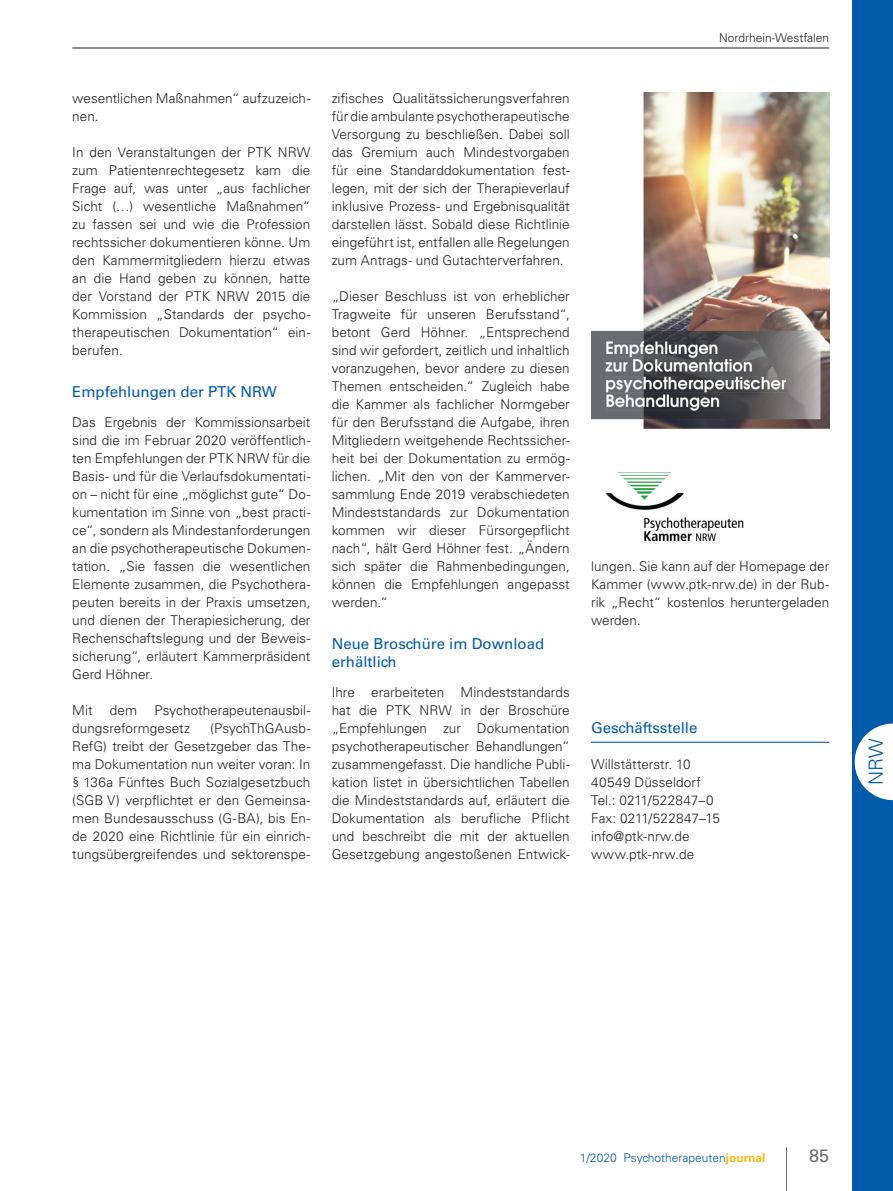
<style>
.page{position:relative;width:893px;height:1191px;background:#fff}
.page>*{position:absolute;margin:0;border:0;box-sizing:border-box;transform-origin:0 0}
.t1{font:300 19.5px "Univers LT Std";color:#015aaa}
.t2{font:18px "Univers LT Std";color:#6c6d70}
.t3{font:15px/18px "Univers LT Std";color:#015aaa}
.t4{font:300 13.5px/18px "Univers LT Std";letter-spacing:.005em;color:#231f20;text-align:justify}
.t5{font:300 12px "Univers LT Std";color:#015aaa}
.t6{font:300 12px "Univers LT Std";color:#231f20}
.s1{font-weight:700;color:#fcb814}
</style>
<div class="page">
<hr style="left:591px;top:741px;width:238px;height:2px;background:#015aaa">
<img style="left:591px;top:92px;width:238px;height:448px">
<hr style="left:786px;top:1147px;width:1px;height:44px;background:#6c6d70">
<div style="left:853px;top:0;width:40px;height:1191px;background:#015aaa"></div>
<hr style="left:72px;top:48px;width:757px;height:1px;background:#231f20">
<svg style="left:855px;top:723px;width:38px;height:77px"></svg>
<p class="t4" style="left:72px;top:89px;width:240px">wesentlichen Maßnahmen“ aufzuzeich&shy;nen.</p>
<p class="t4" style="left:72px;top:143px;width:240px">In den Veranstaltungen der PTK NRW zum Patientenrechtegesetz kam die Frage auf, was unter „aus fachlicher Sicht (…) wesentliche Maßnahmen“ zu fassen sei und wie die Profession rechtssicher dokumentieren könne. Um den Kammermitgliedern hierzu etwas an die Hand geben zu können, hatte der Vorstand der PTK NRW 2015 die Kommission „Standards der psycho&shy;therapeutischen Dokumentation“ ein&shy;berufen.</p>
<p class="t3" style="left:72px;top:382px;width:206px">Empfehlungen der PTK NRW</p>
<p class="t4" style="left:72px;top:413px;width:240px">Das Ergebnis der Kommissionsarbeit sind die im Februar 2020 veröffentlich&shy;ten Empfehlungen der PTK NRW für die Basis- und für die Verlaufsdokumentati&shy;on – nicht für eine „möglichst gute“ Do&shy;kumentation im Sinne von „best practi&shy;ce“, sondern als Mindestanforderungen an die psychotherapeutische Dokumen&shy;tation. „Sie fassen die wesentlichen Elemente zusammen, die Psychothera&shy;peuten bereits in der Praxis umsetzen, und dienen der Therapiesicherung, der Rechenschaftslegung und der Beweis&shy;sicherung“, erläutert Kammerpräsident Gerd Höhner.</p>
<p class="t4" style="left:72px;top:701px;width:22px">Mit</p>
<p class="t4" style="left:110px;top:701px;width:29px">dem</p>
<p class="t4" style="left:72px;top:701px;width:240px;text-indent:82px">Psychotherapeutenausbil&shy;dungsreformgesetz</p>
<p class="t4" style="left:72px;top:719px;width:240px;text-indent:138px">(PsychThGAusb-RefG) treibt der Gesetzgeber das The&shy;ma Dokumentation nun weiter voran: In § 136a Fünftes Buch Sozialgesetzbuch (SGB V) verpflichtet er den Gemeinsa&shy;men Bundesausschuss (G-BA), bis En&shy;de 2020 eine Richtlinie für ein einrich&shy;tungsübergreifendes und sektorenspe-</p>
<p class="t4" style="left:332px;top:89px;width:240px">zifisches Qualitätssicherungsverfahren für die ambulante psychotherapeutische Versorgung zu beschließen. Dabei soll das Gremium auch Mindestvorgaben für eine Standarddokumentation fest&shy;legen, mit der sich der Therapieverlauf inklusive Prozess- und Ergebnisqualität darstellen lässt. Sobald diese Richtlinie eingeführt ist, entfallen alle Regelungen zum Antrags- und Gutachterverfahren.</p>
<p class="t4" style="left:332px;top:287px;width:240px">„Dieser Beschluss ist von erheblicher Tragweite für unseren Berufsstand“, betont Gerd Höhner. „Entsprechend sind wir gefordert, zeitlich und inhaltlich voranzugehen, bevor andere zu diesen Themen entscheiden.“ Zugleich habe die Kammer als fachlicher Normgeber für den Berufsstand die Aufgabe, ihren Mitgliedern weitgehende Rechtssicher&shy;heit bei der Dokumentation zu ermög&shy;lichen. „Mit den von der Kammerver&shy;sammlung Ende 2019 verabschiedeten Mindeststandards zur Dokumentation kommen wir dieser Fürsorgepflicht nach“, hält Gerd Höhner fest. „Ändern sich später die Rahmenbedingungen, können die Empfehlungen angepasst werden.“</p>
<p class="t3" style="left:332px;top:634px;width:214px">Neue Broschüre im Download erhältlich</p>
<p class="t4" style="left:332px;top:683px;width:240px">Ihre erarbeiteten Mindeststandards hat die PTK NRW in der Broschüre „Empfehlungen zur Dokumentation psychotherapeutischer Behandlungen“ zusammengefasst. Die handliche Publi&shy;kation listet in übersichtlichen Tabellen die Mindeststandards auf, erläutert die Dokumentation als berufliche Pflicht und beschreibt die mit der aktuellen Gesetzgebung angestoßenen Entwick-</p>
<p class="t6" style="left:719px;top:31px;width:111px">Nordrhein-Westfalen</p>
<p class="t4" style="left:591px;top:557px;width:240px">lungen. Sie kann auf der Homepage der Kammer (www.ptk-nrw.de) in der Rub&shy;rik „Recht“ kostenlos heruntergeladen werden.</p>
<p class="t3" style="left:591px;top:719px;width:108px">Geschäftsstelle</p>
<p class="t4" style="left:591px;top:755px;width:130px;text-align:left">Willstätterstr. 10<br>40549 Düsseldorf<br>Tel.: 0211/522847–0<br>Fax: 0211/522847–15 info@ptk-nrw.de www.ptk-nrw.de</p>
<h1 class="t1" style="left:864px;top:785px;width:48px;rotate:-90deg">NRW</h1>
<p class="t5" style="left:580px;top:1150px;width:187px">1/2020 Psychotherapeuten<span class="s1">journal</span></p>
<h2 class="t2" style="left:809px;top:1144px;width:22px">85</h2>
</div>
